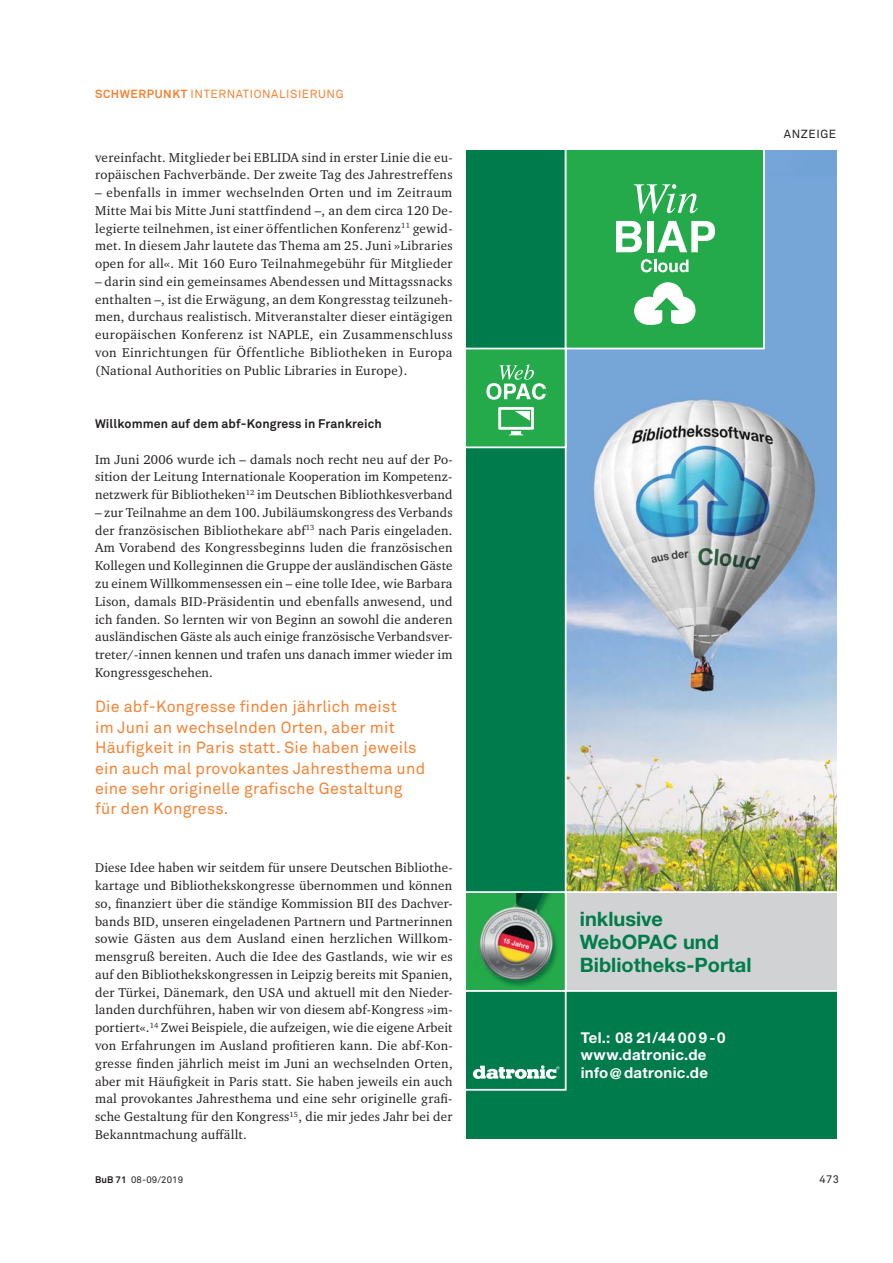
<style>
.page{position:relative;width:893px;height:1263px;background:#fff}
.page>*{position:absolute;margin:0;border:0;box-sizing:border-box;transform-origin:0 0}
.t1{font:700 19.95px/23px "Helvetica Neue";color:#007b4b}
.t2{font:16.05px/20.4px "Akkurat Pro";letter-spacing:.015em;color:#f48334}
.t3{font:700 15px/17.7px "Helvetica Neue";letter-spacing:.02em;color:#fff}
.t4{font:13.05px/17.7px "Charter ITC Pro";letter-spacing:.025em;color:#231f20;text-align:justify}
.t5{font:700 12.45px "Akkurat Pro";letter-spacing:.01em;color:#231f20}
.t6{font:11.7px "Akkurat Pro";letter-spacing:.05em;color:#f48334}
.t7{font:11.7px "Akkurat Pro";letter-spacing:.05em;color:#231f20}
.t8{font:10.95px "Akkurat Pro";color:#231f20}
.t9{font:9.45px "Akkurat Pro";letter-spacing:.01em;color:#231f20}
.s1{font-weight:700}
</style>
<div class="page">
<div style="left:466px;top:150px;width:371px;height:989px;background:#007b4b"></div>
<img style="left:565px;top:150px;width:272px;height:741px">
<svg style="left:466px;top:891px;width:371px;height:200px"></svg>
<svg style="left:466px;top:150px;width:299px;height:298px"></svg>
<p class="t6" style="left:95px;top:89px;width:250px"><span class="s1">SCHWERPUNKT</span> INTERNATIONALISIERUNG</p>
<p class="t4" style="left:95px;top:149px;width:359px">vereinfacht. Mitglieder bei EBLIDA sind in erster Linie die eu&shy;ropäischen Fachverbände. Der zweite Tag des Jahrestreffens</p>
<p class="t4" style="left:95px;top:184px;width:359px">– ebenfalls in immer wechselnden Orten und im Zeitraum Mitte Mai bis Mitte Juni stattfindend –, an dem circa 120 De&shy;legierte teilnehmen, ist einer öffentlichen Konferenz<sup>11</sup> gewid&shy;met. In diesem Jahr lautete das Thema am 25. Juni »Libraries open for all«. Mit 160 Euro Teilnahmegebühr für Mitglieder</p>
<p class="t4" style="left:95px;top:273px;width:359px">– darin sind ein gemeinsames Abendessen und Mittagssnacks enthalten –, ist die Erwägung, an dem Kongresstag teilzuneh&shy;men, durchaus realistisch. Mitveranstalter dieser eintägigen europäischen Konferenz ist NAPLE, ein Zusammenschluss von Einrichtungen für Öffentliche Bibliotheken in Europa (National Authorities on Public Libraries in Europe).</p>
<p class="t5" style="left:95px;top:419px;width:288px">Willkommen auf dem abf-Kongress in Frankreich</p>
<p class="t4" style="left:95px;top:451px;width:359px">Im Juni 2006 wurde ich – damals noch recht neu auf der Po&shy;sition der Leitung Internationale Kooperation im Kompetenz&shy;netzwerk für Bibliotheken<sup>12</sup> im Deutschen Bibliothkesverband</p>
<p class="t4" style="left:95px;top:504px;width:359px">– zur Teilnahme an dem 100. Jubiläumskongress des Verbands der französischen Bibliothekare abf<sup>13</sup> nach Paris eingeladen.<br>Am Vorabend des Kongressbeginns luden die französischen Kollegen und Kolleginnen die Gruppe der ausländischen Gäste zu einem Willkommensessen ein – eine tolle Idee, wie Barbara Lison, damals BID-Präsidentin und ebenfalls anwesend, und ich fanden. So lernten wir von Beginn an sowohl die anderen ausländischen Gäste als auch einige französische Verbandsver&shy;treter/-innen kennen und trafen uns danach immer wieder im Kongressgeschehen.</p>
<p class="t2" style="left:95px;top:698px;width:332px">Die abf-Kongresse finden jährlich meist<br>im Juni an wechselnden Orten, aber mit Häufigkeit in Paris statt. Sie haben jeweils ein auch mal provokantes Jahresthema und eine sehr originelle grafische Gestaltung für den Kongress.</p>
<p class="t4" style="left:95px;top:860px;width:359px">Diese Idee haben wir seitdem für unsere Deutschen Bibliothe&shy;kartage und Bibliothekskongresse übernommen und können so, finanziert über die ständige Kommission BII des Dachver&shy;bands BID, unseren eingeladenen Partnern und Partnerinnen sowie Gästen aus dem Ausland einen herzlichen Willkom&shy;mensgruß bereiten. Auch die Idee des Gastlands, wie wir es auf den Bibliothekskongressen in Leipzig bereits mit Spanien, der Türkei, Dänemark, den USA und aktuell mit den Nieder&shy;landen durchführen, haben wir von diesem abf-Kongress »im&shy;portiert«.<sup>14</sup> Zwei Beispiele, die aufzeigen, wie die eigene Arbeit von Erfahrungen im Ausland profitieren kann. Die abf-Kon&shy;gresse finden jährlich meist im Juni an wechselnden Orten, aber mit Häufigkeit in Paris statt. Sie haben jeweils ein auch mal provokantes Jahresthema und eine sehr originelle grafi&shy;sche Gestaltung für den Kongress<sup>15</sup>, die mir jedes Jahr bei der Bekanntmachung auffällt.</p>
<p class="t7" style="left:784px;top:130px;width:54px">ANZEIGE</p>
<h1 class="t1" style="left:580px;top:909px;width:173px">inklusive<br>WebOPAC und<br>Bibliotheks-Portal</h1>
<p class="t3" style="left:581px;top:1030px;width:146px">Tel.: 08 21/44 00 9 -0 www.datronic.de info@ datronic.de</p>
<p class="t9" style="left:95px;top:1176px;width:90px"><span class="s1">BuB 71</span> 08-09/2019</p>
<p class="t8" style="left:819px;top:1175px;width:21px">473</p>
</div>
